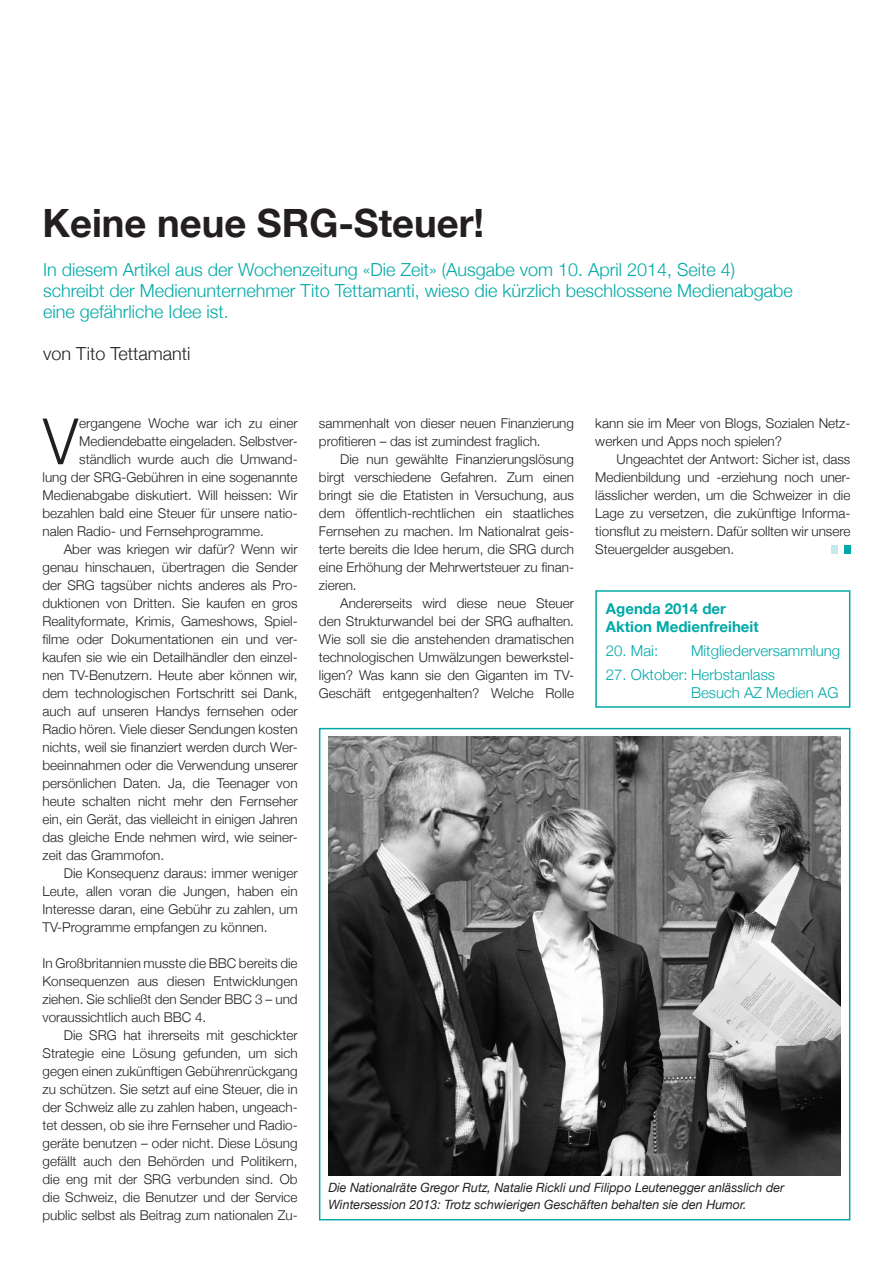
<style>
.page{position:relative;width:893px;height:1263px;background:#fff}
.page>*{position:absolute;margin:0;border:0;box-sizing:border-box;transform-origin:0 0}
.t1{font:300 63.9px "Helvetica Neue";color:#231f20;scale:.93 1}
.t2{font:700 39px "Helvetica Neue";color:#231f20}
.t3{font:300 18px/21px "Helvetica Neue";color:#00a9a7}
.t4{font:300 18px "Helvetica Neue";color:#231f20}
.t5{font:300 15px/18px "Helvetica Neue";color:#00a9a7}
.t6{font:700 15px/18px "Helvetica Neue";color:#00a9a7}
.t7{font:300 13.5px/18px "Helvetica Neue";color:#231f20;text-align:justify}
.t8{font:italic 12.75px/16.5px "Helvetica Neue";color:#231f20}
</style>
<div class="page">
<div style="left:319px;top:728px;width:531px;height:492px;border:2px solid #00a9a7"></div>
<img style="left:328px;top:736px;width:512px;height:439px">
<div style="left:844px;top:546px;width:6px;height:8px;background:#00a9a7"></div>
<div style="left:831px;top:546px;width:7px;height:8px;background:#c9e8e9"></div>
<p class="t2" style="left:43px;top:188px;width:443px">Keine neue SRG-Steuer!</p>
<p class="t3" style="left:43px;top:258px;width:751px">In diesem Artikel aus der Wochenzeitung «Die Zeit» (Ausgabe vom 10. April 2014, Seite 4) schreibt der Medienunternehmer Tito Tettamanti, wieso die kürzlich beschlossene Medienabgabe eine gefährliche Idee ist.</p>
<p class="t4" style="left:43px;top:339px;width:149px">von Tito Tettamanti</p>
<p class="t1" style="left:43px;top:390px;width:39px">V</p>
<p class="t7" style="left:79px;top:414px;width:220px">ergangene Woche war ich zu einer</p>
<p class="t7" style="left:79px;top:432px;width:220px">Mediendebatte eingeladen. Selbstver-</p>
<p class="t7" style="left:79px;top:450px;width:220px">ständlich wurde auch die Umwand-</p>
<p class="t7" style="left:43px;top:468px;width:257px">lung der SRG-Gebühren in eine sogenannte</p>
<p class="t7" style="left:43px;top:486px;width:257px">Medienabgabe diskutiert. Will heissen: Wir</p>
<p class="t7" style="left:43px;top:504px;width:257px">bezahlen bald eine Steuer für unsere natio-</p>
<p class="t7" style="left:43px;top:522px;width:223px">nalen Radio- und Fernsehprogramme.</p>
<p class="t7" style="left:43px;top:540px;width:257px;text-indent:21px">Aber was kriegen wir dafür? Wenn wir genau hinschauen, übertragen die Sender der SRG tagsüber nichts anderes als Pro&shy;duktionen von Dritten. Sie kaufen en gros Realityformate, Krimis, Gameshows, Spiel&shy;filme oder Dokumentationen ein und ver&shy;kaufen sie wie ein Detailhändler den einzel&shy;nen TV-Benutzern. Heute aber können wir, dem technologischen Fortschritt sei Dank, auch auf unseren Handys fernsehen oder Radio hören. Viele dieser Sendungen kosten nichts, weil sie finanziert werden durch Wer&shy;beeinnahmen oder die Verwendung unserer persönlichen Daten. Ja, die Teenager von heute schalten nicht mehr den Fernseher ein, ein Gerät, das vielleicht in einigen Jahren das gleiche Ende nehmen wird, wie seiner&shy;zeit das Grammofon.</p>
<p class="t7" style="left:43px;top:864px;width:257px;text-indent:21px">Die Konsequenz daraus: immer weniger Leute, allen voran die Jungen, haben ein Interesse daran, eine Gebühr zu zahlen, um TV-Programme empfangen zu können.</p>
<p class="t7" style="left:43px;top:954px;width:257px">In Großbritannien musste die BBC bereits die Konsequenzen aus diesen Entwicklungen ziehen. Sie schließt den Sender BBC 3 – und voraussichtlich auch BBC 4.</p>
<p class="t7" style="left:43px;top:1026px;width:257px;text-indent:21px">Die SRG hat ihrerseits mit geschickter Strategie eine Lösung gefunden, um sich gegen einen zukünftigen Gebührenrückgang zu schützen. Sie setzt auf eine Steuer, die in der Schweiz alle zu zahlen haben, ungeach&shy;tet dessen, ob sie ihre Fernseher und Radio&shy;geräte benutzen – oder nicht. Diese Lösung gefällt auch den Behörden und Politikern, die eng mit der SRG verbunden sind. Ob die Schweiz, die Benutzer und der Service public selbst als Beitrag zum nationalen Zu-</p>
<p class="t7" style="left:319px;top:414px;width:257px">sammenhalt von dieser neuen Finanzierung profitieren – das ist zumindest fraglich.</p>
<p class="t7" style="left:319px;top:450px;width:257px;text-indent:21px">Die nun gewählte Finanzierungslösung birgt verschiedene Gefahren. Zum einen bringt sie die Etatisten in Versuchung, aus dem öffentlich-rechtlichen ein staatliches Fernsehen zu machen. Im Nationalrat geis&shy;terte bereits die Idee herum, die SRG durch eine Erhöhung der Mehrwertsteuer zu finan&shy;zieren.</p>
<p class="t7" style="left:319px;top:594px;width:257px;text-indent:21px">Andererseits wird diese neue Steuer den Strukturwandel bei der SRG aufhalten.<br>Wie soll sie die anstehenden dramatischen technologischen Umwälzungen bewerkstel&shy;ligen? Was kann sie den Giganten im TV-Geschäft entgegenhalten? Welche Rolle</p>
<p class="t7" style="left:595px;top:414px;width:257px">kann sie im Meer von Blogs, Sozialen Netz&shy;werken und Apps noch spielen?</p>
<p class="t7" style="left:595px;top:450px;width:257px;text-indent:21px">Ungeachtet der Antwort: Sicher ist, dass Medienbildung und -erziehung noch uner&shy;lässlicher werden, um die Schweizer in die Lage zu versetzen, die zukünftige Informa&shy;tionsflut zu meistern. Dafür sollten wir unsere Steuergelder ausgeben.</p>
<p class="t6" style="left:606px;top:598px;width:154px">Agenda 2014 der<br>Aktion Medienfreiheit</p>
<p class="t5" style="left:606px;top:640px;width:54px">20. Mai:</p>
<p class="t5" style="left:691px;top:640px;width:151px">Mitgliederversammlung</p>
<p class="t5" style="left:691px;top:664px;width:149px;text-indent:-85px">27. Oktober: Herbstanlass<br>Besuch AZ Medien AG</p>
<p class="t8" style="left:328px;top:1179px;width:457px">Die Nationalräte Gregor Rutz, Natalie Rickli und Filippo Leutenegger anlässlich der<br>Wintersession 2013: Trotz schwierigen Geschäften behalten sie den Humor.</p>
</div>
